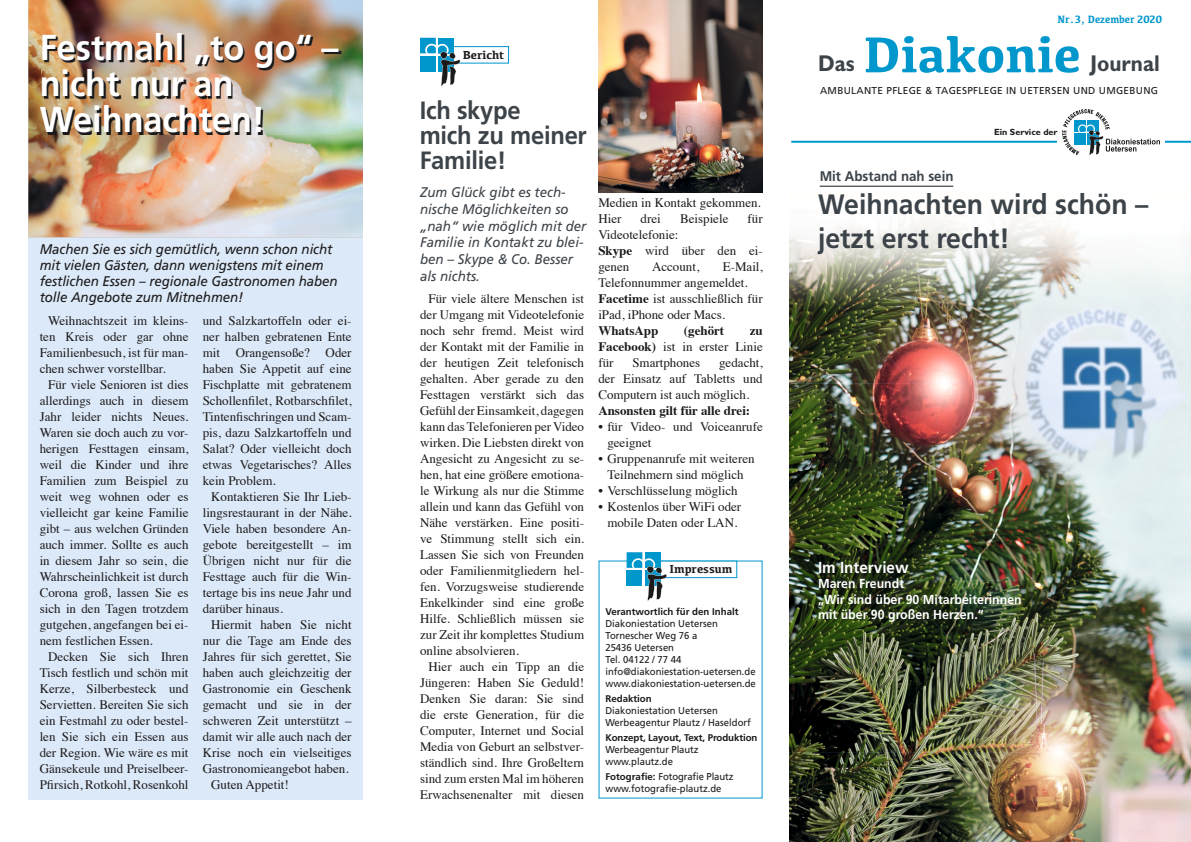
<style>
.page{position:relative;width:1191px;height:842px;background:#fff}
.page>*{position:absolute;margin:0;border:0;box-sizing:border-box;transform-origin:0 0}
.t1{font:700 52.2px "Kefa";color:#0097cc}
.t2{font:700 36px/36px "Frutiger";color:#fff;scale:.95 1}
.t3{font:700 28px/34px "Frutiger";color:#3c4349;scale:.95 1}
.t4{font:700 25px/25px "Frutiger";letter-spacing:-.01em;color:#3c4349;scale:.95 1}
.t5{font:700 22.9px "M Gill Sans";color:#3c4349;scale:.91 1}
.t6{font:700 16px "Frutiger";color:#fff;scale:.95 1}
.t7{font:italic 14px/16px "Frutiger";letter-spacing:-.005em;color:#1c1a1b;scale:.95 1}
.t8{font:italic 14px/16.8px "Frutiger";color:#3c4349;scale:.95 1}
.t9{font:700 14px "Frutiger";color:#3c4349;scale:.95 1}
.t10{font:13px/16px "Times";color:#1c1a1b;text-align:justify}
.t11{font:700 13px/15.6px "Frutiger";color:#fff;scale:.95 1}
.t12{font:700 13px "Times";color:#1c1a1b}
.t13{font:700 12px "Kefa";color:#1c1a1b}
.t14{font:700 11px "Kefa";color:#0097cc;scale:.91 1}
.t15{font:10px/12px "Frutiger";color:#1c1a1b;scale:.95 1}
.t16{font:10px "Frutiger";letter-spacing:.03em;color:#1c1a1b}
.t17{font:700 9.7px "Frutiger";color:#1c1a1b}
.t18{font:700 9px "M Gill Sans";color:#1c1a1b}
.s1{font-weight:700}
.s2{font-weight:700;font-size:9.7px}
</style>
<div class="page">
<img style="left:789px;top:185px;width:402px;height:657px">
<div style="left:28px;top:36px;width:335px;height:764px;background:#dce9f8"></div>
<div style="left:629px;top:561px;width:108px;height:17px;border:1px solid #0097cc"></div>
<div style="left:645px;top:552px;width:15px;height:16px;background:#0097cc"></div>
<div style="left:626px;top:552px;width:16px;height:16px;background:#0097cc"></div>
<div style="left:626px;top:570px;width:16px;height:16px;background:#0097cc"></div>
<svg style="left:631px;top:558px;width:36px;height:43px"></svg>
<div style="left:423px;top:46px;width:86px;height:18px;background:#fff;border:1px solid #0097cc"></div>
<div style="left:438px;top:38px;width:16px;height:16px;background:#0097cc"></div>
<div style="left:420px;top:38px;width:16px;height:15px;background:#0097cc"></div>
<div style="left:420px;top:56px;width:16px;height:16px;background:#0097cc"></div>
<svg style="left:425px;top:44px;width:35px;height:43px"></svg>
<hr style="left:791px;top:141px;width:400px;height:2px;background:#0097cc">
<div style="left:1057px;top:136px;width:108px;height:15px;background:#fff"></div>
<svg style="left:1062px;top:109px;width:98px;height:47px"></svg>
<hr style="left:819px;top:186px;width:134px;height:1px;background:#1c1a1b">
<img style="left:28px;top:0;width:335px;height:237px">
<img style="left:42px;top:35px;width:299px;height:100px">
<img style="left:598px;top:0;width:164px;height:193px">
<h2 class="t2" style="left:40px;top:30px;width:316px">Festmahl „to go“ – nicht nur an<br>Weihnachten!</h2>
<p class="t7" style="left:40px;top:241px;width:315px">Machen Sie es sich gemütlich, wenn schon nicht mit vielen Gästen, dann wenigstens mit einem festlichen Essen – regionale Gastronomen haben tolle Angebote zum Mitnehmen!</p>
<p class="t10" style="left:40px;top:311px;width:150px;text-indent:9px">Weihnachtszeit im kleins&shy;ten Kreis oder gar ohne Familienbesuch, ist für man&shy;chen schwer vorstellbar.</p>
<p class="t10" style="left:40px;top:375px;width:150px;text-indent:9px">Für viele Senioren ist dies allerdings auch in diesem Jahr leider nichts Neues.<br>Waren sie doch auch zu vor&shy;herigen Festtagen einsam, weil die Kinder und ihre Familien zum Beispiel zu weit weg wohnen oder es vielleicht gar keine Familie gibt – aus welchen Gründen auch immer. Sollte es auch in diesem Jahr so sein, die Wahrscheinlichkeit ist durch Corona groß, lassen Sie es sich in den Tagen trotzdem gutgehen, angefangen bei ei&shy;nem festlichen Essen.</p>
<p class="t10" style="left:40px;top:647px;width:150px;text-indent:9px">Decken Sie sich Ihren Tisch festlich und schön mit Kerze, Silberbesteck und Servietten. Bereiten Sie sich ein Festmahl zu oder bestel&shy;len Sie sich ein Essen aus der Region. Wie wäre es mit Gänsekeule und Preiselbeer-Pfirsich, Rotkohl, Rosenkohl</p>
<p class="t10" style="left:203px;top:311px;width:150px">und Salzkartoffeln oder ei&shy;ner halben gebratenen Ente mit Orangensoße? Oder haben Sie Appetit auf eine Fischplatte mit gebratenem Schollenfilet, Rotbarschfilet, Tintenfischringen und Scam&shy;pis, dazu Salzkartoffeln und Salat? Oder vielleicht doch etwas Vegetarisches? Alles kein Problem.</p>
<p class="t10" style="left:203px;top:487px;width:150px;text-indent:9px">Kontaktieren Sie Ihr Lieb&shy;lingsrestaurant in der Nähe.<br>Viele haben besondere An&shy;gebote bereitgestellt – im Übrigen nicht nur für die Festtage auch für die Win&shy;tertage bis ins neue Jahr und darüber hinaus.</p>
<p class="t10" style="left:211px;top:615px;width:142px">Hiermit haben Sie nicht</p>
<p class="t10" style="left:203px;top:631px;width:150px">nur die Tage am Ende des</p>
<p class="t10" style="left:203px;top:647px;width:150px">Jahres für sich gerettet, Sie</p>
<p class="t10" style="left:203px;top:663px;width:150px">haben auch gleichzeitig der</p>
<p class="t10" style="left:203px;top:679px;width:150px">Gastronomie ein Geschenk</p>
<p class="t10" style="left:203px;top:695px;width:150px">gemacht und sie in der</p>
<p class="t10" style="left:203px;top:711px;width:150px">schweren Zeit unterstützt –</p>
<p class="t10" style="left:203px;top:727px;width:150px">damit wir alle auch nach der</p>
<p class="t10" style="left:203px;top:743px;width:150px">Krise noch ein vielseitiges</p>
<p class="t10" style="left:203px;top:760px;width:147px">Gastronomieangebot haben.</p>
<p class="t10" style="left:211px;top:776px;width:79px">Guten Appetit!</p>
<p class="t13" style="left:463px;top:51px;width:43px">Bericht</p>
<h3 class="t4" style="left:420px;top:98px;width:177px">Ich skype<br>mich zu meiner<br>Familie!</h3>
<p class="t8" style="left:420px;top:184px;width:177px">Zum Glück gibt es tech&shy;nische Möglichkeiten so „nah“ wie möglich mit der<br>Familie in Kontakt zu blei&shy;ben – Skype &amp; Co. Besser als nichts.</p>
<p class="t10" style="left:598px;top:194px;width:164px">Medien in Kontakt gekommen.<br>Hier</p>
<p class="t10" style="left:640px;top:210px;width:22px">drei</p>
<p class="t10" style="left:680px;top:210px;width:50px">Beispiele</p>
<p class="t10" style="left:747px;top:210px;width:17px">für</p>
<p class="t10" style="left:598px;top:226px;width:166px;text-align:left">Videotelefonie:<br><span class="s1">Skype</span> wird über den ei&shy;genen</p>
<p class="t10" style="left:598px;top:258px;width:166px;text-align:left;text-indent:124px">E-Mail,<br>Telefonnummer angemeldet.<br><span class="s1">Facetime</span> ist ausschließlich für iPad, iPhone oder Macs.</p>
<p class="t12" style="left:598px;top:318px;width:61px">WhatsApp</p>
<p class="t12" style="left:684px;top:318px;width:42px">(gehört</p>
<p class="t10" style="left:652px;top:258px;width:49px">Account,</p>
<p class="t10" style="left:420px;top:290px;width:166px;text-indent:9px">Für viele ältere Menschen ist der Umgang mit Videotelefonie noch sehr fremd. Meist wird der Kontakt mit der Familie in der heutigen Zeit telefonisch gehalten. Aber gerade zu den Festtagen verstärkt sich das Gefühl der Einsamkeit, dagegen kann das Telefonieren per Video wirken. Die Liebsten direkt von Angesicht zu Angesicht zu se&shy;hen, hat eine größere emotiona&shy;le Wirkung als nur die Stimme allein und kann das Gefühl von Nähe verstärken. Eine positi&shy;ve Stimmung stellt sich ein.<br>Lassen Sie sich von Freunden oder Familienmitgliedern hel&shy;fen. Vorzugsweise studierende Enkelkinder sind eine große Hilfe. Schließlich müssen sie zur Zeit ihr komplettes Studium online absolvieren.</p>
<p class="t10" style="left:420px;top:658px;width:166px;text-indent:9px">Hier auch ein Tipp an die Jüngeren: Haben Sie Geduld!<br>Denken Sie daran: Sie sind die erste Generation, für die Computer, Internet und Social Media von Geburt an selbstver&shy;ständlich sind. Ihre Großeltern sind zum ersten Mal im höheren Erwachsenenalter mit diesen</p>
<p class="t10" style="left:598px;top:322px;width:166px;text-indent:151px"><span class="s1">zu Facebook)</span> ist in erster Linie für</p>
<p class="t10" style="left:598px;top:354px;width:166px;text-indent:121px">gedacht, der Einsatz auf Tabletts und Computern ist auch möglich.</p>
<p class="t12" style="left:598px;top:398px;width:153px">Ansonsten gilt für alle drei:</p>
<p class="t10" style="left:607px;top:418px;width:157px;text-indent:-9px">• für Video- und Voiceanrufe geeignet</p>
<p class="t10" style="left:598px;top:450px;width:158px;text-align:center">• Gruppenanrufe mit weiteren<br>Teilnehmern sind möglich</p>
<p class="t10" style="left:598px;top:482px;width:141px">• Verschlüsselung möglich</p>
<p class="t10" style="left:598px;top:498px;width:144px;text-align:center">• Kostenlos über WiFi oder mobile Daten oder LAN.</p>
<p class="t10" style="left:632px;top:354px;width:69px">Smartphones</p>
<p class="t13" style="left:669px;top:372px;width:64px">Titelthema</p>
<p class="t13" style="left:669px;top:500px;width:48px">Termine</p>
<p class="t13" style="left:669px;top:565px;width:65px">Impressum</p>
<p class="t17" style="left:605px;top:606px;width:135px">Verantwortlich für den Inhalt</p>
<p class="t15" style="left:605px;top:618px;width:160px">Diakoniestation Uetersen<br>Tornescher Weg 76 a<br>25436 Uetersen<br>Tel. 04122 / 77 44 info@diakoniestation-uetersen.de www.diakoniestation-uetersen.de</p>
<p class="t17" style="left:605px;top:693px;width:48px">Redaktion</p>
<p class="t15" style="left:605px;top:705px;width:155px">Diakoniestation Uetersen<br>Werbeagentur Plautz / Haseldorf</p>
<p class="t17" style="left:605px;top:732px;width:153px">Konzept, Layout, Text, Produktion</p>
<p class="t15" style="left:605px;top:743px;width:99px">Werbeagentur Plautz www.plautz.de</p>
<p class="t15" style="left:605px;top:770px;width:136px"><span class="s2">Fotografie</span><span class="s1">:</span> Fotografie Plautz www.fotografie-plautz.de</p>
<p class="t14" style="left:1057px;top:12px;width:117px">Nr. 3, Dezember 2020</p>
<h1 class="t1" style="left:863px;top:20px;width:219px">Diakonie</h1>
<h3 class="t5" style="left:1090px;top:50px;width:78px">Journal</h3>
<p class="t16" style="left:820px;top:84px;width:339px">AMBULANTE PFLEGE &amp; TAGESPFLEGE IN UETERSEN UND UMGEBUNG</p>
<h3 class="t5" style="left:818px;top:51px;width:42px">Das</h3>
<p class="t9" style="left:819px;top:168px;width:142px">Mit Abstand nah sein</p>
<p class="t18" style="left:994px;top:127px;width:65px">Ein Service der</p>
<h3 class="t3" style="left:818px;top:187px;width:349px">Weihnachten wird schön – jetzt erst recht!</h3>
<p class="t6" style="left:818px;top:558px;width:97px">Im Interview</p>
<p class="t11" style="left:818px;top:576px;width:216px">Maren Freundt<br>„Wir sind über 90 Mitarbeiterinnen mit über 90 großen Herzen.“</p>
</div>
